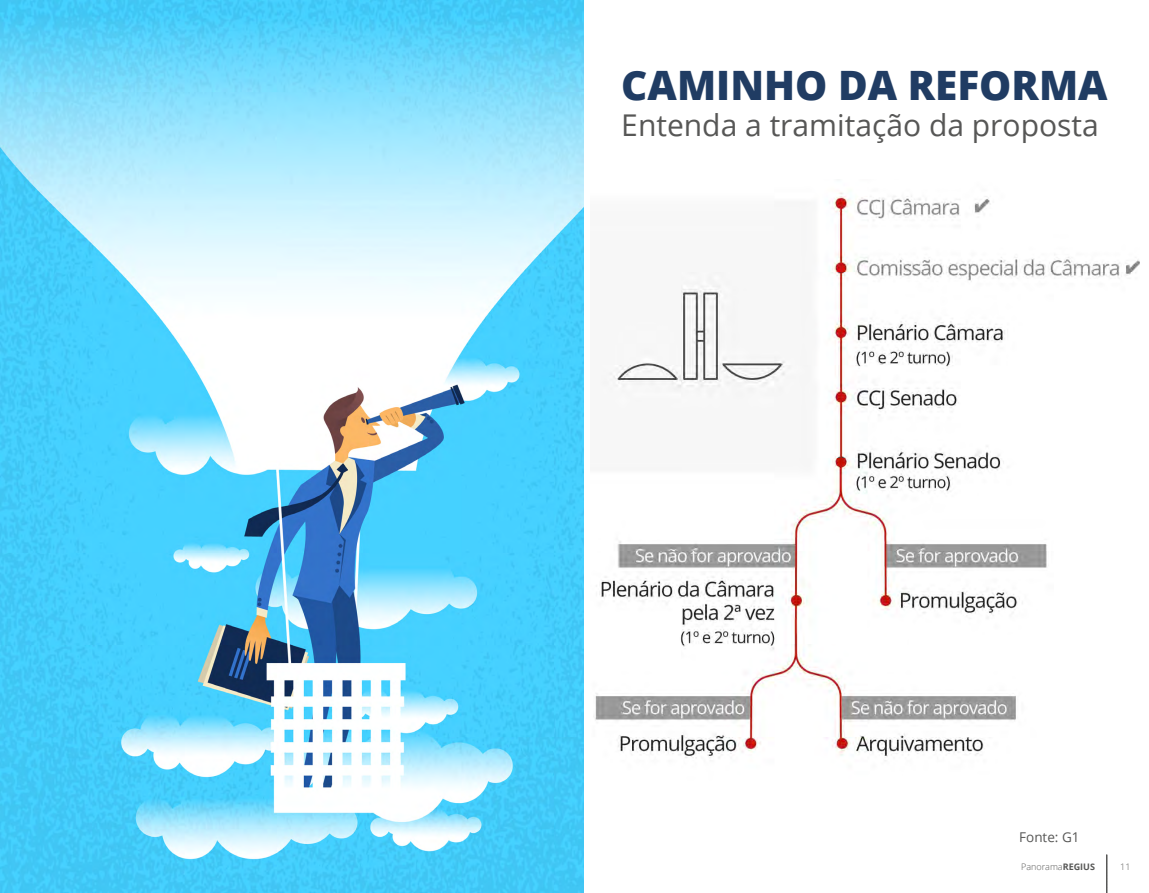
<style>
.page{position:relative;width:1149px;height:893px;background:#fff}
.page>*{position:absolute;margin:0;border:0;box-sizing:border-box;transform-origin:0 0}
.t1{font:800 40.5px "Open Sans";color:#203c63}
.t2{font:30px "Open Sans";color:#575756}
.t3{font:13.5px "Open Sans";color:#575756}
.t4{font:300 9px "Open Sans";color:#575756}
.s1{font-weight:700}
</style>
<div class="page">
<svg style="left:1106px;top:854px;width:1px;height:39px"></svg>
<img style="left:0;top:0;width:583px;height:893px">
<img style="left:593px;top:192px;width:545px;height:569px">
<p class="t1" style="left:621px;top:55px;width:487px">CAMINHO DA REFORMA</p>
<p class="t2" style="left:621px;top:105px;width:479px">Entenda a tramitação da proposta</p>
<p class="t3" style="left:1018px;top:827px;width:62px">Fonte: G1</p>
<p class="t4" style="left:1020px;top:861px;width:75px">Panorama<span class="s1">REGIUS</span></p>
<p class="t4" style="left:1119px;top:861px;width:12px">11</p>
</div>
